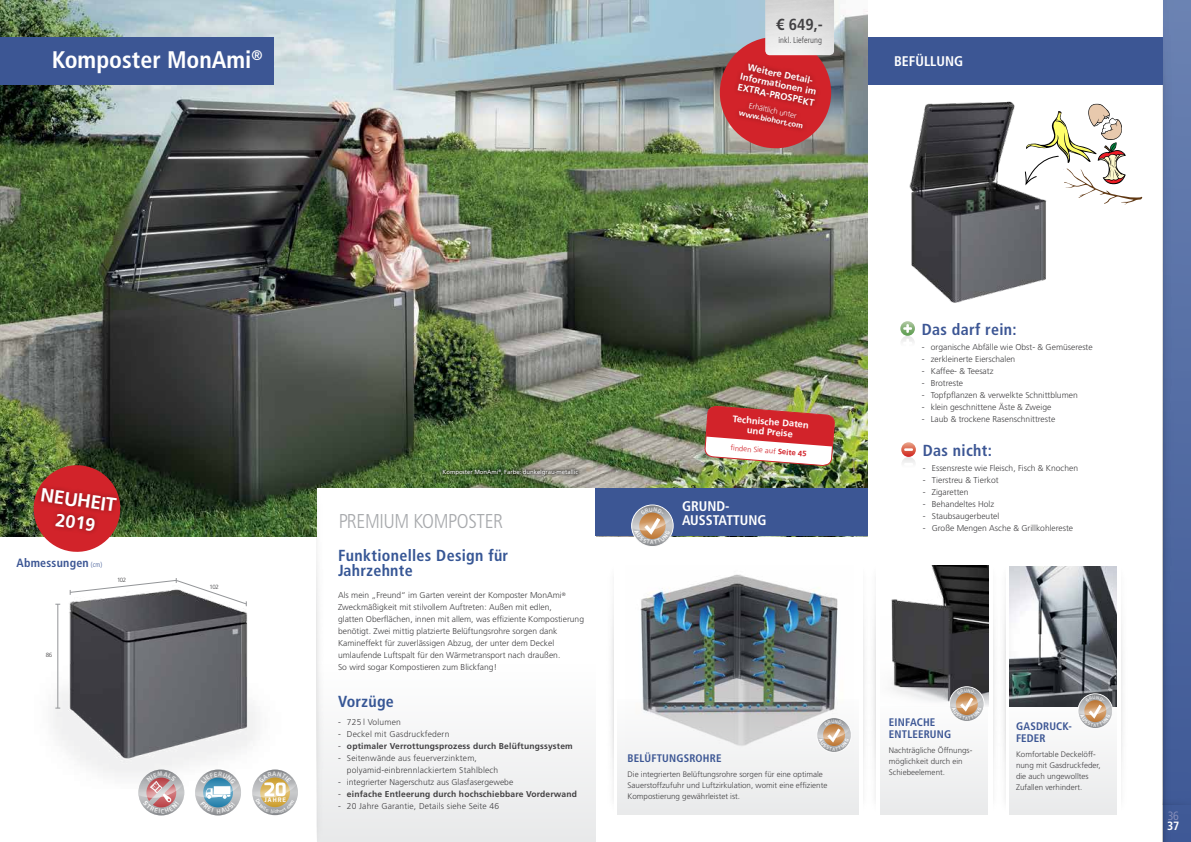
<style>
.page{position:relative;width:1191px;height:842px;background:#fff}
.page>*{position:absolute;margin:0;border:0;box-sizing:border-box;transform-origin:0 0}
.t1{font:700 condensed 24px "Frutiger LT Std";color:#fff}
.t2{font:300 condensed 20px "Frutiger LT Std";letter-spacing:-.02em;color:#a7a9ac}
.t3{font:700 19px "Frutiger LT Std";color:#fff}
.t4{font:700 18px "Frutiger LT Std";color:#fff}
.t5{font:700 condensed 16px/15px "Frutiger LT Std";letter-spacing:.02em;color:#365695}
.t6{font:700 condensed 16px "Frutiger LT Std";letter-spacing:.02em;color:#3c5694}
.t7{font:700 condensed 16px "Frutiger LT Std";color:#414042}
.t8{font:700 condensed 14px/14.7px "Frutiger LT Std";color:#fff}
.t9{font:700 condensed 12px "Frutiger LT Std";letter-spacing:.02em;color:#3c5694}
.t10{font:300 condensed 12px "Frutiger LT Std";color:#9397bf}
.t11{font:700 condensed 12px "Frutiger LT Std";color:#fff}
.t12{font:700 condensed 11px/12.2px "Frutiger LT Std";letter-spacing:.015em;color:#3c5694}
.t13{font:700 9.4px/10.7px "Frutiger LT Std";color:#fff}
.t14{font:300 8.5px/12px "Frutiger LT Std";color:#414042}
.t15{font:300 8.5px/12px "Frutiger LT Std";letter-spacing:.02em;color:#414042}
.t16{font:700 8.5px "Frutiger LT Std";letter-spacing:.02em;color:#414042}
.t17{font:300 condensed 8.5px "Frutiger LT Std";color:#414042}
.t18{font:300 8px/11px "Frutiger LT Std";color:#414042}
.t19{font:300 7.7px "Frutiger LT Std";color:#d2232a}
.t20{font:300 7.7px "Frutiger LT Std";color:#fff}
.t21{font:700 7.7px "Frutiger LT Std";color:#fff}
.t22{font:300 6.1px "Frutiger LT Std";letter-spacing:-.06em;color:#414042}
.t23{font:700 6.1px "Exo";color:#fff}
.t24{font:6px "Frutiger LT Std";letter-spacing:-.01em;color:#fff}
.s1{font-weight:300;font-size:7px}
.s2{font-weight:300}
.s3{font-weight:700}
</style>
<div class="page">
<img style="left:905px;top:84px;width:144px;height:219px">
<img style="left:0;top:0;width:867px;height:536px">
<div style="left:0;top:37px;width:273px;height:47px;background:#3c5694"></div>
<div style="left:317px;top:488px;width:278px;height:354px;background:#fff"></div>
<div style="left:317px;top:664px;width:278px;height:178px;background:#f3f3f4"></div>
<img style="left:317px;top:561px;width:11px;height:281px">
<div style="left:136px;top:768px;width:50px;height:49px;border:2px solid #fff;border-radius:50%"></div>
<div style="left:193px;top:768px;width:50px;height:49px;border:2px solid #fff;border-radius:50%"></div>
<div style="left:250px;top:768px;width:50px;height:49px;border:2px solid #fff;border-radius:50%"></div>
<svg style="left:252px;top:769px;width:46px;height:46px"></svg>
<div style="left:440px;top:466px;width:141px;height:12px;background:#000;opacity:.5"></div>
<div style="left:1162px;top:0;width:29px;height:842px;background:linear-gradient(to bottom,#6b82b2,#3d5895)"></div>
<img style="left:1162px;top:0;width:11px;height:842px">
<img style="left:1162px;top:794px;width:29px;height:10px">
<svg style="left:900px;top:321px;width:15px;height:22px"></svg>
<svg style="left:901px;top:442px;width:15px;height:22px"></svg>
<svg style="left:31px;top:462px;width:92px;height:78px;background:#884732"></svg>
<div style="left:36px;top:483px;width:86px;height:53px;background:#000;opacity:.4"></div>
<img style="left:640px;top:574px;width:198px;height:125px">
<svg style="left:617px;top:699px;width:242px;height:115px;fill:#eeeff0"></svg>
<img style="left:47px;top:540px;width:250px;height:248px">
<svg style="left:70px;top:578px;width:177px;height:28px"></svg>
<hr style="left:58px;top:604px;width:1px;height:104px;background:#939598">
<div style="left:595px;top:488px;width:272px;height:48px;background:#3c5694"></div>
<div style="left:867px;top:37px;width:295px;height:47px;background:#3c5694"></div>
<div style="left:631px;top:504px;width:42px;height:43px;border:1px solid #fff;border-radius:50%"></div>
<svg style="left:632px;top:505px;width:40px;height:41px"></svg>
<div style="left:880px;top:706px;width:108px;height:108px;background:#f2f3f3"></div>
<img style="left:993px;top:619px;width:1px;height:150px">
<img style="left:891px;top:565px;width:97px;height:141px">
<div style="left:949px;top:686px;width:35px;height:36px;border:1px solid #fff;border-radius:50%"></div>
<svg style="left:949px;top:687px;width:34px;height:34px"></svg>
<div style="left:816px;top:717px;width:35px;height:36px;border:1px solid #fff;border-radius:50%"></div>
<svg style="left:817px;top:718px;width:34px;height:34px"></svg>
<img style="left:863px;top:619px;width:1px;height:150px">
<div style="left:1009px;top:705px;width:108px;height:109px;background:#f2f2f3"></div>
<img style="left:1009px;top:566px;width:108px;height:141px">
<div style="left:1077px;top:693px;width:36px;height:36px;border:1px solid #fff;border-radius:50%"></div>
<svg style="left:1078px;top:694px;width:34px;height:34px"></svg>
<svg style="left:1024px;top:104px;width:118px;height:119px"></svg>
<img style="left:704px;top:401px;width:131px;height:69px">
<svg style="left:714px;top:0;width:122px;height:153px;background:#b6565c"></svg>
<img style="left:765px;top:0;width:69px;height:55px">
<svg style="left:138px;top:769px;width:45px;height:45px"></svg>
<svg style="left:195px;top:769px;width:45px;height:45px"></svg>
<svg style="left:252px;top:769px;width:44px;height:44px"></svg>
<svg style="left:632px;top:505px;width:39px;height:39px;background:#b9aba1"></svg>
<svg style="left:949px;top:687px;width:33px;height:33px"></svg>
<svg style="left:817px;top:718px;width:33px;height:33px"></svg>
<svg style="left:1078px;top:694px;width:33px;height:33px"></svg>
<h1 class="t1" style="left:52px;top:46px;width:212px">Komposter MonAmi<sup>®</sup></h1>
<h3 class="t7" style="left:776px;top:15px;width:48px">€ 649,-</h3>
<p class="t17" style="left:778px;top:35px;width:45px">INKL. LIEFERUNG</p>
<p class="t13" style="left:743px;top:61px;width:79px;text-indent:6px;rotate:12deg">Weitere Detail-<br>Informationen im extra</p>
<p class="t13" style="left:767px;top:88px;width:16px;rotate:12deg">-Prospekt</p>
<p class="t20" style="left:750px;top:101px;width:50px;rotate:12deg">Erhältlich unter</p>
<p class="t21" style="left:740px;top:108px;width:67px;rotate:12deg">www.biohort.com</p>
<h3 class="t8" style="left:894px;top:54px;width:70px">bEFÜLLUNG</h3>
<h3 class="t3" style="left:42px;top:484px;width:62px;rotate:8deg">NEUHeit</h3>
<h3 class="t4" style="left:57px;top:509px;width:41px;rotate:8deg">2019</h3>
<h3 class="t9" style="left:16px;top:556px;width:87px">Abmessungen <span class="s1">(CM)</span></h3>
<p class="t22" style="left:117px;top:576px;width:11px">102</p>
<p class="t22" style="left:46px;top:652px;width:8px">86</p>
<p class="t22" style="left:209px;top:583px;width:11px">102</p>
<p class="t23" style="left:264px;top:796px;width:9px">JAHRE</p>
<p class="t24" style="left:442px;top:468px;width:137px">Komposter MonAmi<sup>®</sup>, Farbe: dunkelgrau-metallic</p>
<h2 class="t2" style="left:338px;top:510px;width:167px">PREMIUM KOMPOSTER</h2>
<h3 class="t5" style="left:338px;top:548px;width:172px">Funktionelles Design für<br>Jahrzehnte</h3>
<p class="t14" style="left:338px;top:590px;width:247px">Als mein „Freund“ im Garten vereint der Komposter MonAmi<sup>® </sup>Zweckmäßigkeit mit stilvollem Auftreten: Außen mit edlen,<br>glatten Oberflächen, innen mit allem, was effiziente Kompostierung benötigt. Zwei mittig platzierte Belüftungsrohre sorgen dank Kamineffekt für zuverlässigen Abzug, der unter dem Deckel umlaufende Luftspalt für den Wärmetransport nach draußen.<br>So wird sogar Kompostieren zum Blickfang!</p>
<h3 class="t5" style="left:338px;top:694px;width:57px">Vorzüge</h3>
<p class="t15" style="left:338px;top:717px;width:64px">- 725 l Volumen</p>
<p class="t15" style="left:338px;top:729px;width:113px">- Deckel mit Gasdruckfedern</p>
<p class="t16" style="left:338px;top:741px;width:236px"><span class="s2">-</span> optimaler Verrottungsprozess durch Belüftungssystem</p>
<p class="t15" style="left:347px;top:753px;width:153px;text-indent:-9px">- Seitenwände aus feuerverzinktem, polyamid-einbrennlackiertem Stahlblech</p>
<p class="t14" style="left:338px;top:777px;width:177px">- integrierter Nagerschutz aus Glasfasergewebe</p>
<p class="t16" style="left:338px;top:789px;width:240px"><span class="s2">-</span> einfache Entleerung durch hochschiebbare Vorderwand</p>
<p class="t15" style="left:338px;top:801px;width:163px">- 20 Jahre Garantie, Details siehe Seite 46</p>
<p class="t13" style="left:733px;top:414px;width:78px;line-height:10.3px;text-align:center;rotate:4deg">Technische Daten und Preise</p>
<p class="t19" style="left:731px;top:443px;width:78px;rotate:5deg">fi nden Sie auf <span class="s3">Seite 45</span></p>
<h3 class="t8" style="left:682px;top:498px;width:49px">Grund&shy;ausstatt</h3>
<h3 class="t8" style="left:740px;top:513px;width:18px">ung</h3>
<p class="t12" style="left:627px;top:752px;width:95px">BELÜFTUNGSROHRE</p>
<p class="t18" style="left:627px;top:768px;width:201px">Die integrierten Belüftungsrohre sorgen für eine optimale<br>Sauerstoffzufuhr und Luftzirkulation, womit eine effiziente<br>Kompostierung gewährleistet ist.</p>
<h3 class="t6" style="left:922px;top:320px;width:96px">Das darf rein:</h3>
<p class="t14" style="left:922px;top:341px;width:172px">- organische Abfälle wie Obst- &amp; Gemüsereste</p>
<p class="t14" style="left:922px;top:353px;width:95px">- zerkleinerte Eierschalen</p>
<p class="t14" style="left:922px;top:365px;width:73px">- Kaffee- &amp; Teesatz</p>
<p class="t14" style="left:922px;top:377px;width:43px">- Brotreste</p>
<p class="t14" style="left:922px;top:389px;width:157px">- Topfpflanzen &amp; verwelkte Schnittblumen</p>
<p class="t14" style="left:922px;top:401px;width:131px">- klein geschnittene Äste &amp; Zweige</p>
<p class="t14" style="left:922px;top:413px;width:135px">- Laub &amp; trockene Rasenschnittreste</p>
<h3 class="t6" style="left:923px;top:441px;width:71px">Das nicht:</h3>
<p class="t14" style="left:923px;top:462px;width:157px">- Essensreste wie Fleisch, Fisch &amp; Knochen</p>
<p class="t14" style="left:923px;top:474px;width:77px">- Tierstreu &amp; Tierkot</p>
<p class="t14" style="left:923px;top:486px;width:47px">- Zigaretten</p>
<p class="t14" style="left:923px;top:498px;width:73px">- Behandeltes Holz</p>
<p class="t14" style="left:923px;top:510px;width:78px">- Staubsaugerbeutel</p>
<p class="t14" style="left:923px;top:522px;width:152px">- Große Mengen Asche &amp; Grillkohlereste</p>
<p class="t12" style="left:889px;top:716px;width:13px">Einfache<br>Entlee</p>
<p class="t12" style="left:923px;top:728px;width:21px">rung</p>
<p class="t18" style="left:889px;top:745px;width:85px">Nachträgliche Öffnungs&shy;möglichkeit durch ein<br>Schiebeelement.</p>
<p class="t12" style="left:1016px;top:720px;width:57px">Gasdruck&shy;fede</p>
<p class="t12" style="left:1039px;top:732px;width:8px">r</p>
<p class="t18" style="left:1016px;top:749px;width:86px">Komfortable Deckelöff&shy;nung mit Gasdruckfeder, die auch ungewolltes<br>Zufallen verhindert.</p>
<h3 class="t10" style="left:1167px;top:809px;width:13px">36</h3>
<h3 class="t11" style="left:1167px;top:819px;width:13px">37</h3>
</div>
